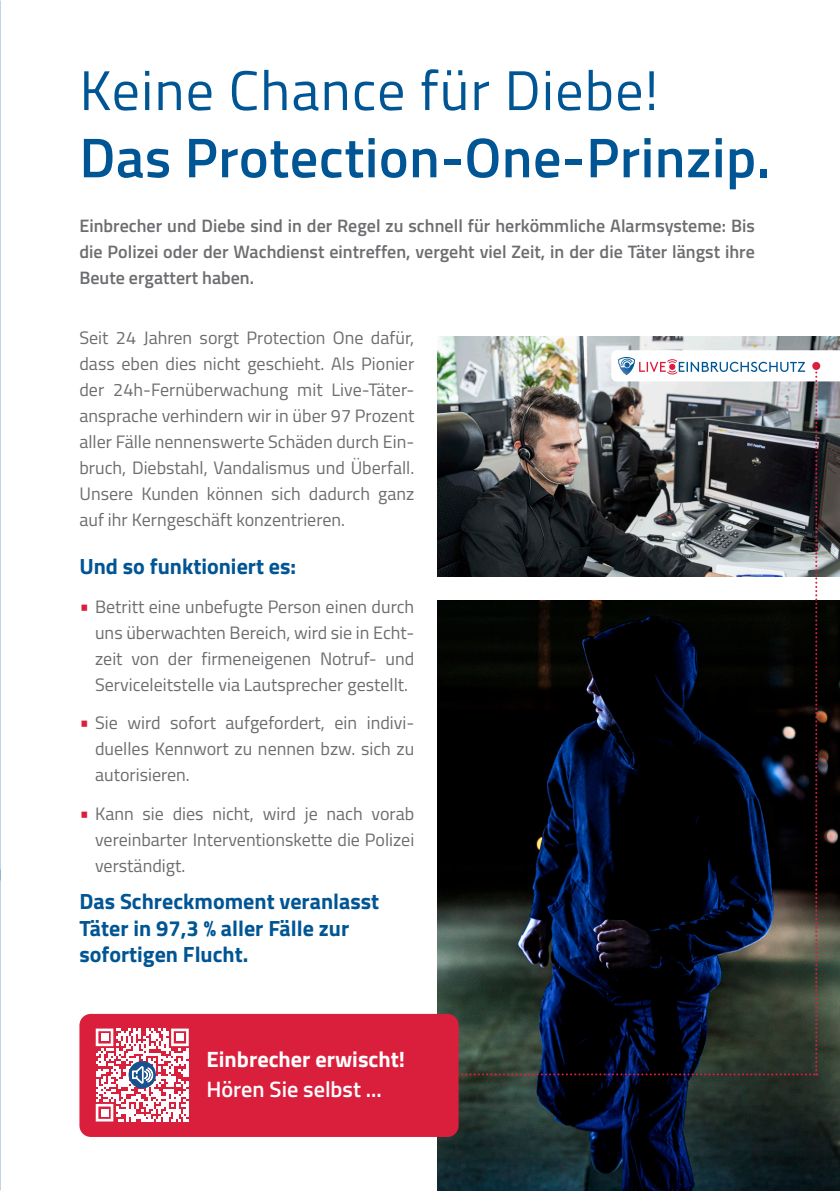
<style>
.page{position:relative;width:840px;height:1191px;background:#fff}
.page>*{position:absolute;margin:0;border:0;box-sizing:border-box;transform-origin:0 0}
.t1{font:600 56px/67.2px "Titillium";letter-spacing:.01em;color:#005594}
.Oberpunkt{font:700 22.2px "Titillium";color:#fff}
.Oberpunkt-2{font:600 22.2px "Titillium";color:#fff}
.t2{font:700 22px/26.4px "Titillium";color:#005594}
.t3{font:18px/26px "Titillium";color:#6c6d70;text-align:justify}
.t4{font:600 18px/26px "Titillium";color:#6c6d70;text-align:justify}
.s1{font-weight:400}
.s2{font-weight:700;font-size:22px;color:#da1f3d}
</style>
<div class="page">
<img style="left:0;top:0;width:1px;height:880px">
<img style="left:437px;top:1075px;width:402px;height:116px">
<div style="left:79px;top:1014px;width:379px;height:123px;background:#da1f3d;border-radius:11px"></div>
<img style="left:437px;top:336px;width:402px;height:14px">
<svg style="left:96px;top:1028px;width:93px;height:93px"></svg>
<img style="left:437px;top:350px;width:402px;height:725px">
<p class="t1" style="left:79px;top:54px;width:691px"><span class="s1">Keine Chance für Diebe!<br></span>Das Protection-One-Prinzip.</p>
<p class="t4" style="left:79px;top:211px;width:676px">Einbrecher und Diebe sind in der Regel zu schnell für herkömmliche Alarmsysteme: Bis die Polizei oder der Wachdienst eintreffen, vergeht viel Zeit, in der die Täter längst ihre Beute ergattert haben.</p>
<p class="t3" style="left:79px;top:323px;width:336px">Seit 24 Jahren sorgt Protection One dafür, dass eben dies nicht geschieht. Als Pionier der 24h-Fernüberwachung mit Live-Täter&shy;ansprache verhindern wir in über 97 Prozent aller Fälle nennenswerte Schäden durch Ein&shy;bruch, Diebstahl, Vandalismus und Überfall.<br>Unsere Kunden können sich dadurch ganz auf ihr Kerngeschäft konzentrieren.</p>
<p class="t2" style="left:79px;top:552px;width:218px">Und so funktioniert es:</p>
<p class="t3" style="left:95px;top:592px;width:320px;text-indent:-16px"><span class="s2">•</span> Betritt eine unbefugte Person einen durch uns überwachten Bereich, wird sie in Echt&shy;zeit von der firmeneigenen Notruf- und Serviceleitstelle via Lautsprecher gestellt.</p>
<p class="t3" style="left:95px;top:709px;width:320px;text-indent:-16px"><span class="s2">•</span> Sie wird sofort aufgefordert, ein indivi&shy;duelles Kennwort zu nennen bzw. sich zu autorisieren.</p>
<p class="t3" style="left:95px;top:799px;width:320px;text-indent:-16px"><span class="s2">•</span> Kann sie dies nicht, wird je nach vorab vereinbarter Interventionskette die Polizei verständigt.</p>
<p class="t2" style="left:79px;top:887px;width:301px">Das Schreckmoment veranlasst<br>Täter in 97,3 % aller Fälle zur sofortigen Flucht.</p>
<p class="Oberpunkt" style="left:206px;top:1042px;width:200px">Einbrecher erwischt!</p>
<p class="Oberpunkt-2" style="left:206px;top:1073px;width:177px">Hören Sie selbst ...</p>
</div>
